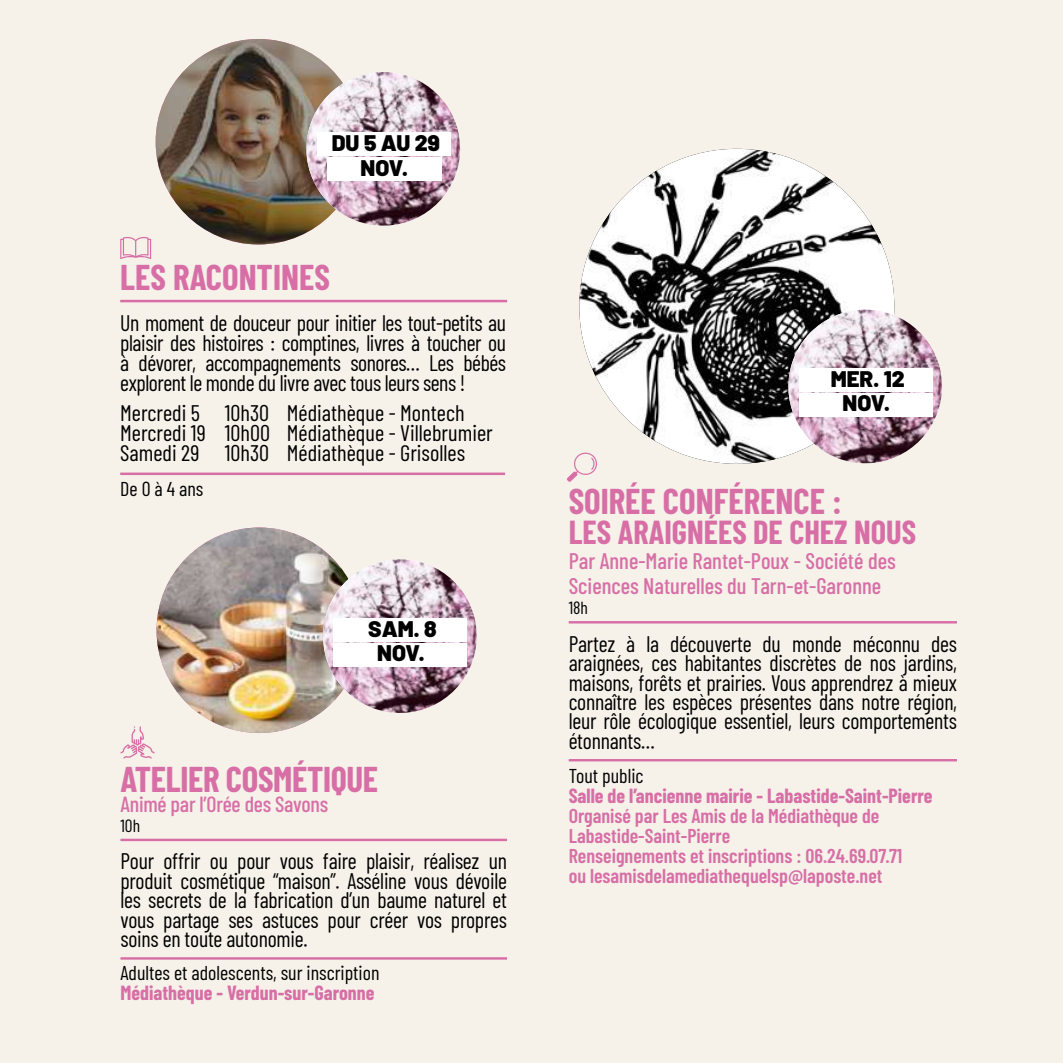
<style>
.page{position:relative;width:1063px;height:1063px;background:#fff}
.page>*{position:absolute;margin:0;border:0;box-sizing:border-box;transform-origin:0 0}
.t1{font:700 35px "Barlow Condensed";color:#d76fa6}
.t2{font:700 32.5px "Barlow Condensed";color:#d76fa6}
.t3{font:22.5px/20px "Barlow Condensed";letter-spacing:-.01em;color:#000;text-align:justify}
.t4{font:500 22.5px/25px "Barlow Condensed";color:#d76fa6}
.t5{font:900 22.5px/24.5px "Barlow";color:#000;text-align:center}
.t6{font:500 21.75px "Barlow Condensed";letter-spacing:-.01em;color:#d76fa6}
.t7{font:600 20px/20px "Barlow Condensed";color:#d76fa6}
.t8{font:700 20px "Barlow Condensed";color:#d76fa6}
.t9{font:20px "Barlow Condensed";color:#000}
.t10{font:17.5px "Barlow Condensed";color:#000}
</style>
<div class="page">
<div style="left:1px;top:0;width:1062px;height:1063px;background:#f6f1e9"></div>
<svg style="left:0;top:0;width:1px;height:406px"></svg>
<div style="left:0;top:406px;width:32px;height:657px;background:#f6f1e9"></div>
<svg style="left:120px;top:237px;width:31px;height:22px"></svg>
<img style="left:156px;top:39px;width:205px;height:205px;border-radius:103px">
<hr style="left:120px;top:300px;width:387px;height:2px;background:#d76fa6">
<hr style="left:120px;top:473px;width:385px;height:2px;background:#d76fa6">
<svg style="left:300px;top:66px;width:166px;height:6px"></svg>
<img style="left:300px;top:72px;width:166px;height:160px">
<div style="left:317px;top:133px;width:134px;height:23px;background:#fff"></div>
<div style="left:327px;top:157px;width:115px;height:24px;background:#fff"></div>
<hr style="left:120px;top:957px;width:387px;height:3px;background:#d76fa6">
<hr style="left:120px;top:839px;width:387px;height:2px;background:#d76fa6">
<img style="left:157px;top:528px;width:205px;height:205px;border-radius:103px">
<svg style="left:317px;top:553px;width:166px;height:6px"></svg>
<img style="left:317px;top:559px;width:166px;height:160px">
<div style="left:333px;top:618px;width:134px;height:24px;background:#fff"></div>
<div style="left:333px;top:643px;width:134px;height:23px;background:#fff"></div>
<img style="left:579px;top:149px;width:315px;height:315px;border-radius:158px">
<hr style="left:569px;top:759px;width:388px;height:2px;background:#d76fa6">
<hr style="left:569px;top:621px;width:388px;height:3px;background:#d76fa6">
<svg style="left:782px;top:303px;width:166px;height:7px"></svg>
<img style="left:782px;top:310px;width:166px;height:159px">
<div style="left:799px;top:369px;width:133px;height:23px;background:#fff"></div>
<div style="left:799px;top:393px;width:134px;height:24px;background:#fff"></div>
<svg style="left:567px;top:452px;width:31px;height:30px"></svg>
<svg style="left:120px;top:726px;width:35px;height:33px"></svg>
<p class="t5" style="left:332px;top:129px;width:110px">DU 5 AU 29<br>NOV.</p>
<h1 class="t1" style="left:120px;top:253px;width:211px">LES RACONTINES</h1>
<p class="t3" style="left:120px;top:311px;width:387px">Un moment de douceur pour initier les tout-petits au plaisir des histoires : comptines, livres à toucher ou à dévorer, accompagnements sonores… Les bébés explorent le monde du livre avec tous leurs sens !</p>
<p class="t3" style="left:120px;top:401px;width:87px;text-align:left">Mercredi 5<br>Mercredi 19<br>Samedi 29</p>
<p class="t9" style="left:120px;top:475px;width:85px">De 0 à 4 ans</p>
<p class="t3" style="left:225px;top:402px;width:47px">10h30<br>10h00<br>10h30</p>
<p class="t3" style="left:287px;top:401px;width:207px;text-align:left">Médiathèque - Montech<br>Médiathèque - Villebrumier<br>Médiathèque - Grisolles</p>
<p class="t5" style="left:368px;top:615px;width:70px">SAM. 8<br>NOV.</p>
<h1 class="t1" style="left:120px;top:755px;width:259px">ATELIER COSMÉTIQUE</h1>
<p class="t6" style="left:120px;top:789px;width:209px">Animé par l’Orée des Savons</p>
<p class="t10" style="left:120px;top:814px;width:21px">10h</p>
<p class="t3" style="left:120px;top:850px;width:388px">Pour offrir ou pour vous faire plaisir, réalisez un produit cosmétique “maison”. Asséline vous dévoile les secrets de la fabrication d’un baume naturel et vous partage ses astuces pour créer vos propres soins en toute autonomie.</p>
<p class="t9" style="left:120px;top:958px;width:261px">Adultes et adolescents, sur inscription</p>
<p class="t8" style="left:120px;top:978px;width:256px">Médiathèque - Verdun-sur-Garonne</p>
<p class="t5" style="left:831px;top:365px;width:76px">MER. 12<br>NOV.</p>
<h1 class="t1" style="left:569px;top:476px;width:275px">SOIRÉE CONFÉRENCE :</h1>
<h2 class="t2" style="left:569px;top:509px;width:349px">LES ARAIGNÉES DE CHEZ NOUS</h2>
<p class="t4" style="left:569px;top:546px;width:329px">Par Anne-Marie Rantet-Poux - Société des<br>Sciences Naturelles du Tarn-et-Garonne</p>
<p class="t10" style="left:569px;top:595px;width:21px">18h</p>
<p class="t3" style="left:569px;top:632px;width:390px">Partez à la découverte du monde méconnu des araignées, ces habitantes discrètes de nos jardins, maisons, forêts et prairies. Vous apprendrez à mieux connaître les espèces présentes dans notre région, leur rôle écologique essentiel, leurs comportements étonnants…</p>
<p class="t9" style="left:569px;top:761px;width:76px">Tout public</p>
<p class="t8" style="left:569px;top:781px;width:365px">Salle de l’ancienne mairie - Labastide-Saint-Pierre</p>
<p class="t7" style="left:569px;top:804px;width:335px">Organisé par Les Amis de la Médiathèque de Labastide-Saint-Pierre<br>Renseignements et inscriptions : 06.24.69.07.71 ou lesamisdelamediathequelsp@laposte.net</p>
</div>
